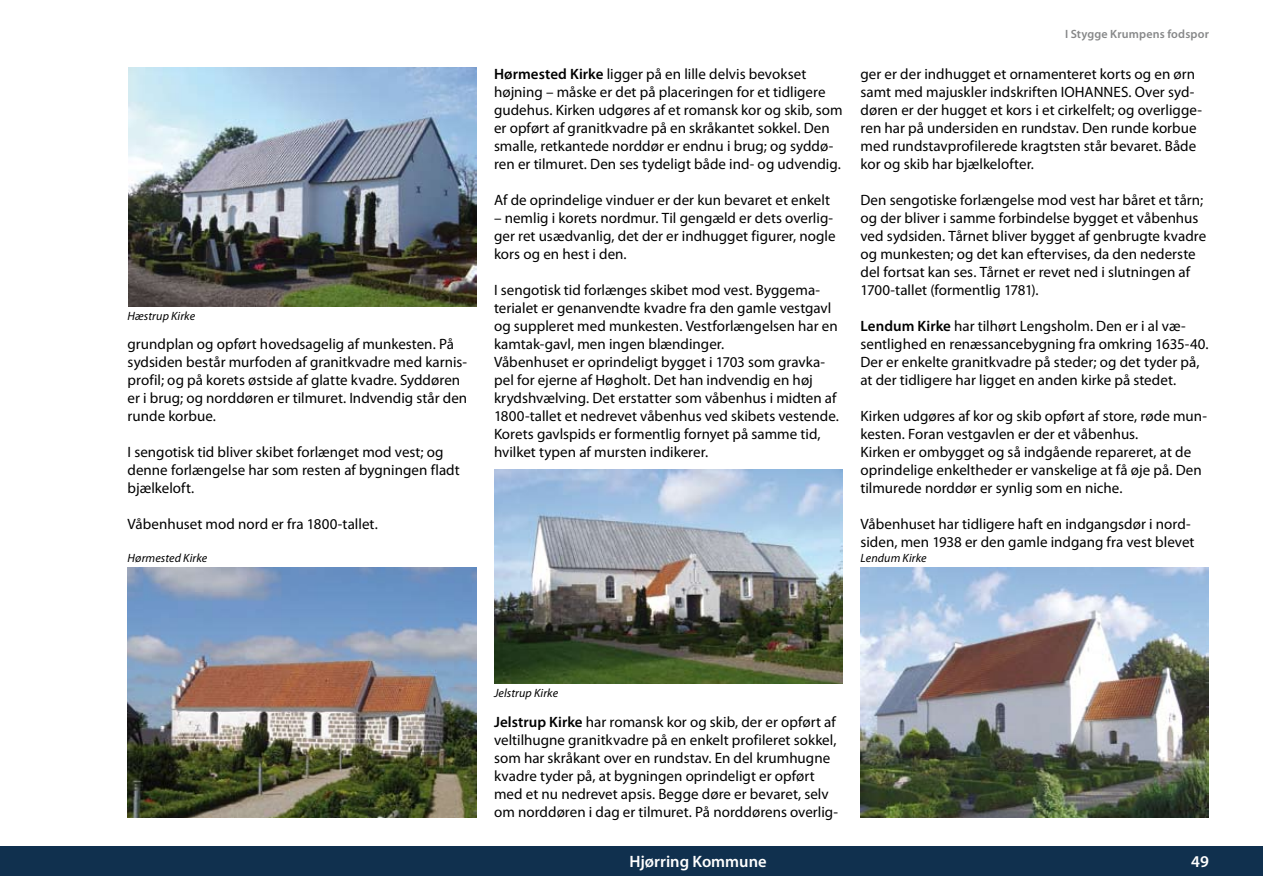
<style>
.page{position:relative;width:1263px;height:893px;background:#fff}
.page>*{position:absolute;margin:0;border:0;box-sizing:border-box;transform-origin:0 0}
.t1{font:600 16.5px "Myriad Pro";color:#fff}
.t2{font:15px/18px "Myriad Pro";letter-spacing:.005em;color:#000}
.t3{font:italic 12px "Myriad Pro";letter-spacing:.01em;color:#000}
.t4{font:600 12px "Myriad Pro";letter-spacing:.015em;color:#878889}
.s1{font-weight:600}
</style>
<div class="page">
<div style="left:0;top:846px;width:1263px;height:30px;background:#10304e"></div>
<img style="left:128px;top:68px;width:348px;height:238px">
<img style="left:128px;top:568px;width:348px;height:250px">
<img style="left:494px;top:470px;width:348px;height:213px">
<img style="left:860px;top:568px;width:349px;height:250px">
<p class="t3" style="left:128px;top:309px;width:69px">Hæstrup Kirke</p>
<p class="t2" style="left:128px;top:335px;width:341px">grundplan og opført hovedsagelig af munkesten. På sydsiden består murfoden af granitkvadre med karnis&shy;profil; og på korets østside af glatte kvadre. Syddøren er i brug; og norddøren er tilmuret. Indvendig står den runde korbue.</p>
<p class="t2" style="left:128px;top:443px;width:334px">I sengotisk tid bliver skibet forlænget mod vest; og denne forlængelse har som resten af bygningen fladt bjælkeloft.</p>
<p class="t2" style="left:128px;top:515px;width:252px">Våbenhuset mod nord er fra 1800-tallet.</p>
<p class="t3" style="left:128px;top:551px;width:81px">Hørmested Kirke</p>
<p class="t2" style="left:494px;top:65px;width:350px"><span class="s1">Hørmested Kirke</span> ligger på en lille delvis bevokset højning – måske er det på placeringen for et tidligere gudehus. Kirken udgøres af et romansk kor og skib, som er opført af granitkvadre på en skråkantet sokkel. Den smalle, retkantede norddør er endnu i brug; og syddø&shy;ren er tilmuret. Den ses tydeligt både ind- og udvendig.</p>
<p class="t2" style="left:494px;top:191px;width:337px">Af de oprindelige vinduer er der kun bevaret et enkelt</p>
<p class="t2" style="left:494px;top:209px;width:343px">– nemlig i korets nordmur. Til gengæld er dets overlig&shy;ger ret usædvanlig, det der er indhugget figurer, nogle kors og en hest i den.</p>
<p class="t2" style="left:494px;top:281px;width:346px">I sengotisk tid forlænges skibet mod vest. Byggema&shy;terialet er genanvendte kvadre fra den gamle vestgavl og suppleret med munkesten. Vestforlængelsen har en kamtak-gavl, men ingen blændinger.<br>Våbenhuset er oprindeligt bygget i 1703 som gravka&shy;pel for ejerne af Høgholt. Det han indvendig en høj krydshvælving. Det erstatter som våbenhus i midten af 1800-tallet et nedrevet våbenhus ved skibets vestende.<br>Korets gavlspids er formentlig fornyet på samme tid, hvilket typen af mursten indikerer.</p>
<p class="t4" style="left:1065px;top:26px;width:145px">I Stygge Krumpens fodspor</p>
<p class="t2" style="left:860px;top:65px;width:343px">ger er der indhugget et ornamenteret korts og en ørn samt med majuskler indskriften IOHANNES. Over syd&shy;døren er der hugget et kors i et cirkelfelt; og overligge&shy;ren har på undersiden en rundstav. Den runde korbue med rundstavprofilerede kragtsten står bevaret. Både kor og skib har bjælkelofter.</p>
<p class="t2" style="left:860px;top:191px;width:347px">Den sengotiske forlængelse mod vest har båret et tårn; og der bliver i samme forbindelse bygget et våbenhus ved sydsiden. Tårnet bliver bygget af genbrugte kvadre og munkesten; og det kan eftervises, da den nederste del fortsat kan ses. Tårnet er revet ned i slutningen af 1700-tallet (formentlig 1781).</p>
<p class="t2" style="left:860px;top:317px;width:350px"><span class="s1">Lendum Kirke</span> har tilhørt Lengsholm. Den er i al væ&shy;sentlighed en renæssancebygning fra omkring 1635-40.<br>Der er enkelte granitkvadre på steder; og det tyder på, at der tidligere har ligget en anden kirke på stedet.</p>
<p class="t2" style="left:860px;top:407px;width:348px">Kirken udgøres af kor og skib opført af store, røde mun&shy;kesten. Foran vestgavlen er der et våbenhus.<br>Kirken er ombygget og så indgående repareret, at de oprindelige enkeltheder er vanskelige at få øje på. Den tilmurede norddør er synlig som en niche.</p>
<p class="t2" style="left:860px;top:515px;width:335px">Våbenhuset har tidligere haft en indgangsdør i nord&shy;siden, men 1938 er den gamle indgang fra vest blevet</p>
<p class="t3" style="left:860px;top:551px;width:68px">Lendum Kirke</p>
<p class="t3" style="left:494px;top:685px;width:66px">Jelstrup Kirke</p>
<p class="t2" style="left:494px;top:713px;width:346px"><span class="s1">Jelstrup Kirke</span> har romansk kor og skib, der er opført af veltilhugne granitkvadre på en enkelt profileret sokkel, som har skråkant over en rundstav. En del krumhugne kvadre tyder på, at bygningen oprindeligt er opført med et nu nedrevet apsis. Begge døre er bevaret, selv om norddøren i dag er tilmuret. På norddørens overlig-</p>
<p class="t1" style="left:629px;top:851px;width:139px">Hjørring Kommune</p>
<p class="t1" style="left:1191px;top:851px;width:19px">49</p>
</div>
